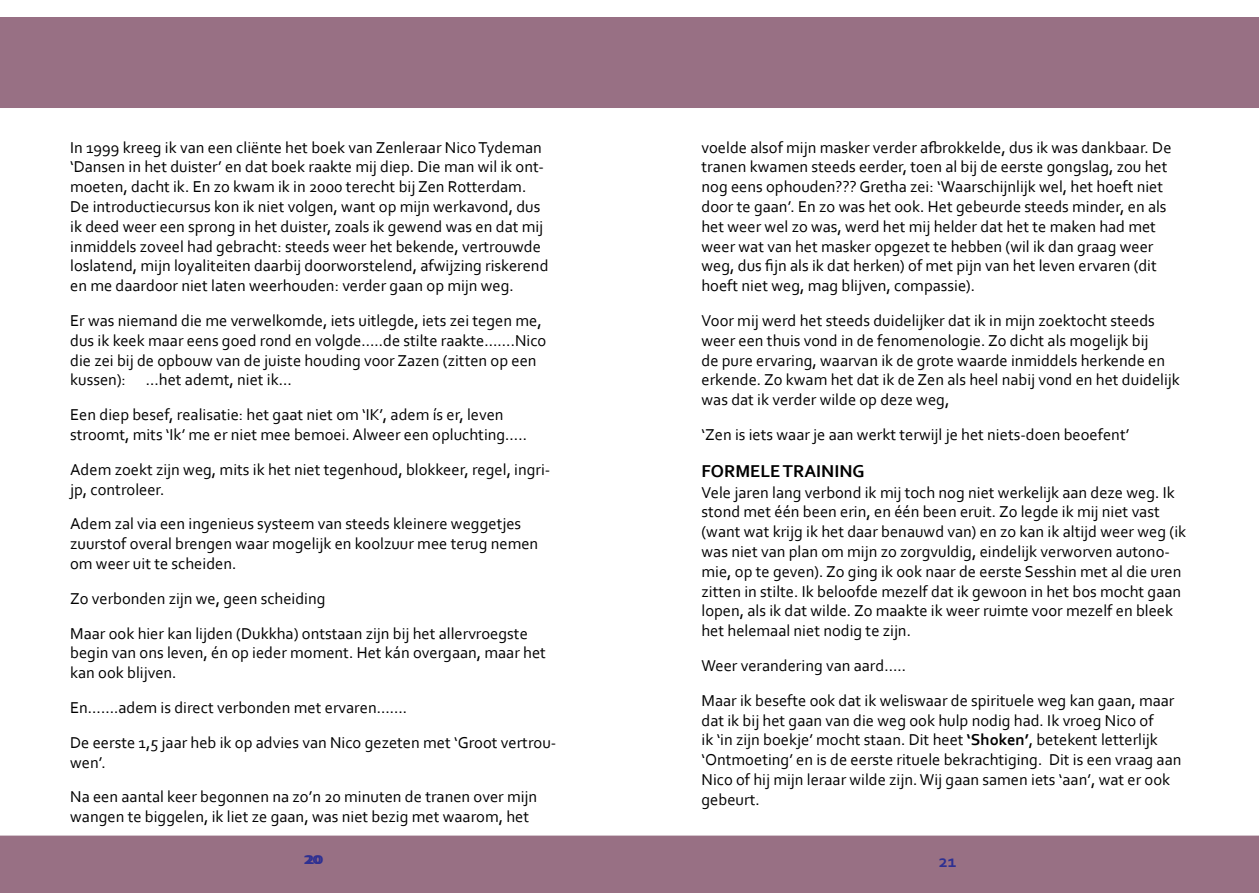
<style>
.page{position:relative;width:1259px;height:893px;background:#fff}
.page>*{position:absolute;margin:0;border:0;box-sizing:border-box;transform-origin:0 0}
.t1{font:700 18px "Corbel";color:#000}
.t2{font:700 18px "Corbel";color:#2e3092}
.t3{font:16.5px/19.8px "Corbel";color:#000}
.s1{font-weight:700}
</style>
<div class="page">
<div style="left:0;top:17px;width:1259px;height:91px;background:#987084"></div>
<div style="left:0;top:836px;width:1259px;height:57px;background:#987084"></div>
<p class="t3" style="left:70px;top:137px;width:480px">In 1999 kreeg ik van een cliënte het boek van Zenleraar Nico Tydeman ‘Dansen in het duister’ en dat boek raakte mij diep. Die man wil ik ont&shy;moeten, dacht ik. En zo kwam ik in 2000 terecht bij Zen Rotterdam.<br>De introductiecursus kon ik niet volgen, want op mijn werkavond, dus ik deed weer een sprong in het duister, zoals ik gewend was en dat mij inmiddels zoveel had gebracht: steeds weer het bekende, vertrouwde loslatend, mijn loyaliteiten daarbij doorworstelend, afwijzing riskerend en me daardoor niet laten weerhouden: verder gaan op mijn weg.</p>
<p class="t3" style="left:70px;top:310px;width:478px">Er was niemand die me verwelkomde, iets uitlegde, iets zei tegen me, dus ik keek maar eens goed rond en volgde…..de stilte raakte…….Nico die zei bij de opbouw van de juiste houding voor Zazen (zitten op een kussen): …het ademt, niet ik…</p>
<p class="t3" style="left:70px;top:404px;width:458px">Een diep besef, realisatie: het gaat niet om ‘IK’, adem ís er, leven stroomt, mits ‘Ik’ me er niet mee bemoei. Alweer een opluchting…..</p>
<p class="t3" style="left:70px;top:459px;width:482px">Adem zoekt zijn weg, mits ik het niet tegenhoud, blokkeer, regel, ingri&shy;jp, controleer.</p>
<p class="t3" style="left:70px;top:514px;width:470px">Adem zal via een ingenieus systeem van steeds kleinere weggetjes zuurstof overal brengen waar mogelijk en koolzuur mee terug nemen om weer uit te scheiden.</p>
<p class="t3" style="left:70px;top:580px;width:459px;line-height:34.8px">Zo verbonden zijn we, geen scheiding<br>Maar ook hier kan lijden (Dukkha) ontstaan zijn bij het allervroegste</p>
<p class="t3" style="left:70px;top:643px;width:477px">begin van ons leven, én op ieder moment. Het kán overgaan, maar het kan ook blijven.</p>
<p class="t3" style="left:70px;top:690px;width:488px;line-height:34.8px">En…….adem is direct verbonden met ervaren…….<br>De eerste 1,5 jaar heb ik op advies van Nico gezeten met ‘Groot vertrou-</p>
<p class="t3" style="left:70px;top:744px;width:468px;line-height:34.8px">wen’.<br>Na een aantal keer begonnen na zo’n 20 minuten de tranen over mijn</p>
<p class="t3" style="left:70px;top:806px;width:460px">wangen te biggelen, ik liet ze gaan, was niet bezig met waarom, het</p>
<p class="t3" style="left:701px;top:137px;width:471px">voelde alsof mijn masker verder afbrokkelde, dus ik was dankbaar. De tranen kwamen steeds eerder, toen al bij de eerste gongslag, zou het nog eens ophouden??? Gretha zei: ‘Waarschijnlijk wel, het hoeft niet door te gaan’. En zo was het ook. Het gebeurde steeds minder, en als het weer wel zo was, werd het mij helder dat het te maken had met weer wat van het masker opgezet te hebben (wil ik dan graag weer weg, dus fijn als ik dat herken) of met pijn van het leven ervaren (dit hoeft niet weg, mag blijven, compassie).</p>
<p class="t3" style="left:701px;top:310px;width:480px">Voor mij werd het steeds duidelijker dat ik in mijn zoektocht steeds weer een thuis vond in de fenomenologie. Zo dicht als mogelijk bij<br>de pure ervaring, waarvan ik de grote waarde inmiddels herkende en erkende. Zo kwam het dat ik de Zen als heel nabij vond en het duidelijk was dat ik verder wilde op deze weg,</p>
<p class="t3" style="left:701px;top:424px;width:429px">‘Zen is iets waar je aan werkt terwijl je het niets-doen beoefent’</p>
<p class="t1" style="left:701px;top:459px;width:164px">FORMELE TRAINING</p>
<p class="t3" style="left:701px;top:482px;width:486px">Vele jaren lang verbond ik mij toch nog niet werkelijk aan deze weg. Ik stond met één been erin, en één been eruit. Zo legde ik mij niet vast (want wat krijg ik het daar benauwd van) en zo kan ik altijd weer weg (ik was niet van plan om mijn zo zorgvuldig, eindelijk verworven autono&shy;mie, op te geven). Zo ging ik ook naar de eerste Sesshin met al die uren zitten in stilte. Ik beloofde mezelf dat ik gewoon in het bos mocht gaan lopen, als ik dat wilde. Zo maakte ik weer ruimte voor mezelf en bleek het helemaal niet nodig te zijn.</p>
<p class="t3" style="left:701px;top:648px;width:474px;line-height:34.8px">Weer verandering van aard…..<br>Maar ik besefte ook dat ik weliswaar de spirituele weg kan gaan, maar</p>
<p class="t3" style="left:701px;top:710px;width:481px">dat ik bij het gaan van die weg ook hulp nodig had. Ik vroeg Nico of<br>ik ‘in zijn boekje’ mocht staan. Dit heet <span class="s1">‘Shoken’</span>, betekent letterlijk ‘Ontmoeting’ en is de eerste rituele bekrachtiging. Dit is een vraag aan Nico of hij mijn leraar wilde zijn. Wij gaan samen iets ‘aan’, wat er ook gebeurt.</p>
<p class="t2" style="left:306px;top:847px;width:19px">20</p>
<p class="t2" style="left:938px;top:850px;width:19px">21</p>
</div>
